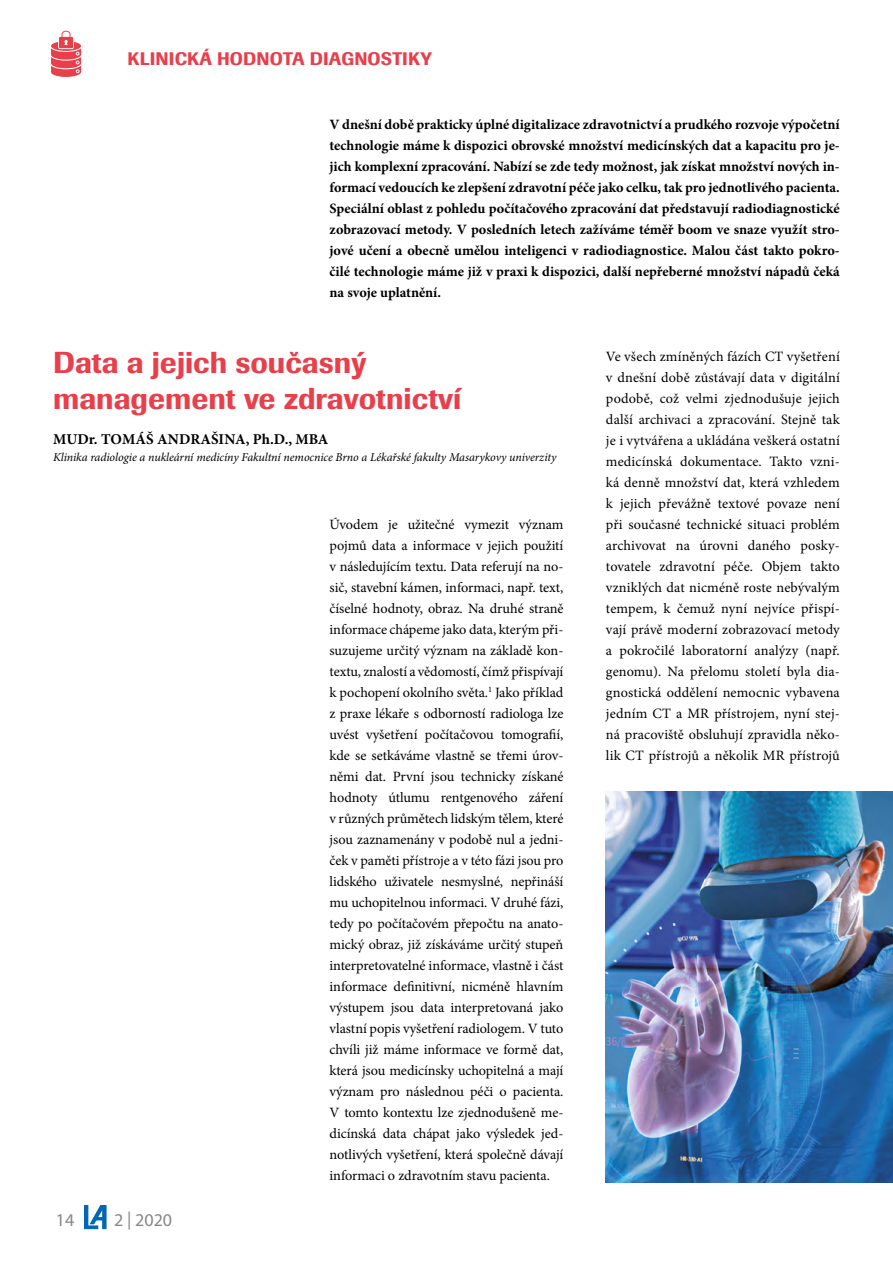
<style>
.page{position:relative;width:893px;height:1263px;background:#fff}
.page>*{position:absolute;margin:0;border:0;box-sizing:border-box;transform-origin:0 0}
.t1{font:500 30px/36px "Imago";color:#e83f4b}
.t2{font:500 18px "Imago";letter-spacing:.01em;color:#e83f4b}
.t3{font:18px "Myriad Pro";color:#878787}
.t4{font:700 15px "Minion Pro";color:#000}
.t5{font:14.25px/21px "Minion Pro";color:#000;text-align:justify}
.t6{font:700 14.25px/21px "Minion Pro";color:#000;text-align:justify}
.t7{font:italic 12px "Minion Pro";letter-spacing:-.005em;color:#000}
</style>
<div class="page">
<svg style="left:84px;top:1205px;width:23px;height:24px"></svg>
<svg style="left:51px;top:31px;width:30px;height:46px"></svg>
<img style="left:606px;top:791px;width:287px;height:391px">
<p class="t2" style="left:128px;top:47px;width:306px">KLINICKÁ HODNOTA DIAGNOSTIKY</p>
<p class="t6" style="left:330px;top:114px;width:512px">V dnešní době prakticky úplné digitalizace zdravotnictví a prudkého rozvoje výpočetní technologie máme k dispozici obrovské množství medicínských dat a kapacitu pro je&shy;jich komplexní zpracování. Nabízí se zde tedy možnost, jak získat množství nových in&shy;formací vedoucích ke zlepšení zdravotní péče jako celku, tak pro jednotlivého pacienta.<br>Speciální oblast z pohledu počítačového zpracování dat představují radiodiagnostické zobrazovací metody. V posledních letech zažíváme téměř boom ve snaze využít stro&shy;jové učení a obecně umělou inteligenci v radiodiagnostice. Malou část takto pokro&shy;čilé technologie máme již v praxi k dispozici, další nepřeberné množství nápadů čeká na svoje uplatnění.</p>
<h1 class="t1" style="left:53px;top:344px;width:410px">Data a jejich současný management ve zdravotnictví</h1>
<p class="t4" style="left:53px;top:428px;width:277px">MUDr. TOMÁŠ ANDRAŠINA, Ph.D., MBA</p>
<p class="t7" style="left:53px;top:449px;width:505px">Klinika radiologie a nukleární medicíny Fakultní nemocnice Brno a Lékařské fakulty Masarykovy univerzity</p>
<p class="t3" style="left:56px;top:1209px;width:20px">14</p>
<p class="t3" style="left:114px;top:1209px;width:60px">2 | 2020</p>
<p class="t5" style="left:330px;top:513px;width:235px">Úvodem je užitečné vymezit význam pojmů data a informace v jejich použití v následujícím textu. Data referují na no&shy;sič, stavební kámen, informaci, např. text, číselné hodnoty, obraz. Na druhé straně informace chápeme jako data, kterým při&shy;suzujeme určitý význam na základě kon&shy;textu, znalostí a vědomostí, čímž přispívají k pochopení okolního světa.<sup>1</sup> Jako příklad z praxe lékaře s odborností radiologa lze uvést vyšetření počítačovou tomografií, kde se setkáváme vlastně se třemi úrov&shy;němi dat. První jsou technicky získané hodnoty útlumu rentgenového záření v různých průmětech lidským tělem, které jsou zaznamenány v podobě nul a jedni&shy;ček v paměti přístroje a v této fázi jsou pro lidského uživatele nesmyslné, nepřináší mu uchopitelnou informaci. V druhé fázi, tedy po počítačovém přepočtu na anato&shy;mický obraz, již získáváme určitý stupeň interpretovatelné informace, vlastně i část informace definitivní, nicméně hlavním výstupem jsou data interpretovaná jako vlastní popis vyšetření radiologem. V tuto chvíli již máme informace ve formě dat, která jsou medicínsky uchopitelná a mají význam pro následnou péči o pacienta.<br>V tomto kontextu lze zjednodušeně me&shy;dicínská data chápat jako výsledek jed&shy;notlivých vyšetření, která společně dávají informaci o zdravotním stavu pacienta.</p>
<p class="t5" style="left:606px;top:346px;width:235px">Ve všech zmíněných fázích CT vyšetření v dnešní době zůstávají data v digitální podobě, což velmi zjednodušuje jejich další archivaci a zpracování. Stejně tak je i vytvářena a ukládána veškerá ostatní medicínská dokumentace. Takto vzni&shy;ká denně množství dat, která vzhledem k jejich převážně textové povaze není při současné technické situaci problém archivovat na úrovni daného posky&shy;tovatele zdravotní péče. Objem takto vzniklých dat nicméně roste nebývalým tempem, k čemuž nyní nejvíce přispí&shy;vají právě moderní zobrazovací metody a pokročilé laboratorní analýzy (např. genomu). Na přelomu století byla dia&shy;gnostická oddělení nemocnic vybavena jedním CT a MR přístrojem, nyní stej&shy;ná pracoviště obsluhují zpravidla něko&shy;lik CT přístrojů a několik MR přístrojů</p>
</div>
